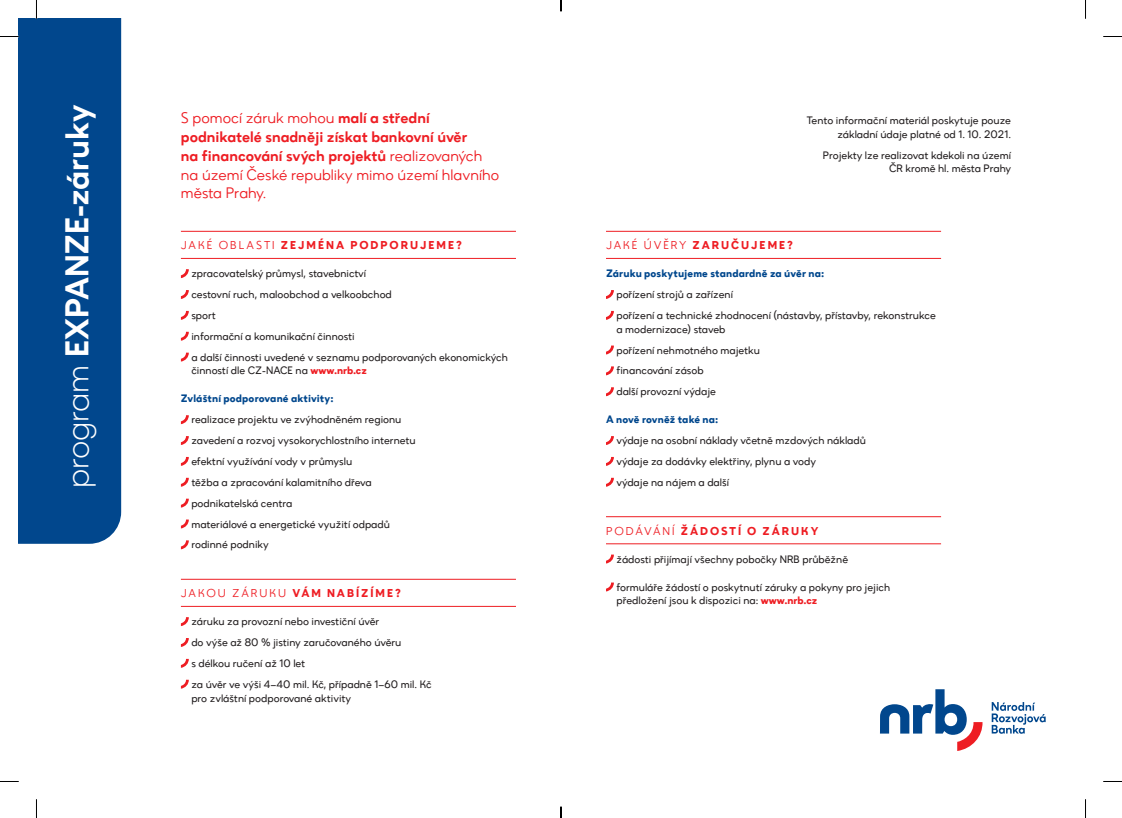
<style>
.page{position:relative;width:1122px;height:818px;background:#fff}
.page>*{position:absolute;margin:0;border:0;box-sizing:border-box;transform-origin:0 0}
.t1{font:700 32.5px "Zirkel";letter-spacing:-.005em;color:#fff}
.t2{font:15px/18.8px "Zirkel";color:#ee1d23}
.t3{font:900 11.25px "Zirkel";letter-spacing:.175em;color:#ee1d23}
.t4{font:500 10.62px/20.9px "Zirkel";color:#231f20}
.t5{font:900 10.62px "Zirkel";letter-spacing:.01em;color:#01478d}
.s1{font-weight:300}
.s2{font-weight:700}
.s3{font-weight:400}
.s4{font-weight:900;color:#ee1d23}
</style>
<div class="page">
<div style="left:19px;top:19px;width:102px;height:524px;background:#01478d"></div>
<svg style="left:991px;top:702px;width:54px;height:31px"></svg>
<svg style="left:880px;top:689px;width:103px;height:61px"></svg>
<hr style="left:181px;top:231px;width:335px;height:1px;background:#ee1d23">
<hr style="left:181px;top:258px;width:335px;height:1px;background:#ee1d23">
<hr style="left:181px;top:578px;width:335px;height:1px;background:#ee1d23">
<hr style="left:181px;top:605px;width:335px;height:1px;background:#ee1d23">
<svg style="left:181px;top:269px;width:8px;height:9px"></svg>
<svg style="left:181px;top:290px;width:8px;height:9px"></svg>
<svg style="left:181px;top:311px;width:8px;height:8px"></svg>
<svg style="left:181px;top:331px;width:8px;height:9px"></svg>
<svg style="left:181px;top:352px;width:8px;height:9px"></svg>
<svg style="left:181px;top:415px;width:8px;height:9px"></svg>
<svg style="left:181px;top:436px;width:8px;height:9px"></svg>
<svg style="left:181px;top:456px;width:8px;height:9px"></svg>
<svg style="left:181px;top:477px;width:8px;height:9px"></svg>
<svg style="left:181px;top:498px;width:8px;height:9px"></svg>
<svg style="left:181px;top:519px;width:8px;height:9px"></svg>
<svg style="left:181px;top:540px;width:8px;height:9px"></svg>
<svg style="left:181px;top:617px;width:8px;height:8px"></svg>
<svg style="left:181px;top:638px;width:8px;height:8px"></svg>
<svg style="left:181px;top:658px;width:8px;height:9px"></svg>
<svg style="left:181px;top:679px;width:8px;height:9px"></svg>
<hr style="left:606px;top:231px;width:335px;height:1px;background:#ee1d23">
<hr style="left:606px;top:258px;width:335px;height:1px;background:#ee1d23">
<hr style="left:606px;top:516px;width:335px;height:1px;background:#ee1d23">
<hr style="left:606px;top:543px;width:335px;height:1px;background:#ee1d23">
<svg style="left:606px;top:290px;width:8px;height:9px"></svg>
<svg style="left:606px;top:311px;width:8px;height:8px"></svg>
<svg style="left:606px;top:345px;width:8px;height:9px"></svg>
<svg style="left:606px;top:366px;width:8px;height:9px"></svg>
<svg style="left:606px;top:387px;width:8px;height:9px"></svg>
<svg style="left:606px;top:436px;width:8px;height:9px"></svg>
<svg style="left:606px;top:456px;width:8px;height:9px"></svg>
<svg style="left:606px;top:477px;width:8px;height:9px"></svg>
<svg style="left:606px;top:554px;width:8px;height:9px"></svg>
<svg style="left:606px;top:582px;width:8px;height:9px"></svg>
<svg style="left:0;top:36px;width:19px;height:1px"></svg>
<svg style="left:1103px;top:36px;width:19px;height:1px"></svg>
<svg style="left:36px;top:0;width:1px;height:19px"></svg>
<svg style="left:36px;top:799px;width:1px;height:18px"></svg>
<svg style="left:1085px;top:0;width:1px;height:19px"></svg>
<svg style="left:1085px;top:799px;width:1px;height:18px"></svg>
<svg style="left:560px;top:0;width:2px;height:11px"></svg>
<svg style="left:560px;top:806px;width:2px;height:11px"></svg>
<h1 class="t1" style="left:57px;top:488px;width:385px;rotate:-90deg"><span class="s1">program</span> EXPANZE-záruky</h1>
<h2 class="t2" style="left:181px;top:109px;width:320px">S pomocí záruk mohou <span class="s2">malí a střední podnikatelé snadněji získat bankovní úvěr<br>na financování svých projektů</span> realizovaných na území České republiky mimo území hlavního města Prahy.</h2>
<p class="t3" style="left:181px;top:238px;width:282px"><span class="s3">JAKÉ OBLASTI</span> ZEJMÉNA PODPORUJEME?</p>
<p class="t4" style="left:191px;top:263px;width:318px">zpracovatelský průmysl, stavebnictví<br>cestovní ruch, maloobchod a velkoobchod<br>sport<br>informační a komunikační činnosti<br>a další činnosti uvedené v seznamu podporovaných ekonomických</p>
<p class="t4" style="left:191px;top:360px;width:177px">činností dle CZ-NACE na <span class="s4">www.nrb.cz</span></p>
<p class="t5" style="left:181px;top:392px;width:154px">Zvláštní podporované aktivity:</p>
<p class="t4" style="left:191px;top:409px;width:226px">realizace projektu ve zvýhodněném regionu zavedení a rozvoj vysokorychlostního internetu efektní využívání vody v průmyslu<br>těžba a zpracování kalamitního dřeva podnikatelská centra<br>materiálové a energetické využití odpadů rodinné podniky</p>
<p class="t3" style="left:181px;top:586px;width:221px"><span class="s3">JAKOU ZÁRUKU</span> VÁM NABÍZÍME?</p>
<p class="t4" style="left:191px;top:610px;width:242px">záruku za provozní nebo investiční úvěr<br>do výše až 80 % jistiny zaručovaného úvěru<br>s délkou ručení až 10 let<br>za úvěr ve výši 4 – 40 mil. Kč, případně 1 – 60 mil. Kč</p>
<p class="t4" style="left:191px;top:687px;width:161px">pro zvláštní podporované aktivity</p>
<p class="t4" style="left:807px;top:113px;width:206px;line-height:13.8px;text-align:right">Tento informační materiál poskytuje pouze základní údaje platné od 1. 10. 2021.</p>
<p class="t4" style="left:823px;top:148px;width:190px;line-height:13.8px;text-align:right">Projekty lze realizovat kdekoli na území<br>ČR kromě hl. města Prahy</p>
<p class="t3" style="left:606px;top:238px;width:188px"><span class="s3">JAKÉ ÚVĚRY</span> ZARUČUJEME?</p>
<p class="t5" style="left:606px;top:267px;width:220px">Záruku poskytujeme standardně za úvěr na:</p>
<p class="t4" style="left:616px;top:284px;width:321px">pořízení strojů a zařízení<br>pořízení a technické zhodnocení (nástavby, přístavby, rekonstrukce</p>
<p class="t4" style="left:616px;top:318px;width:145px">a modernizace) staveb pořízení nehmotného majetku financování zásob<br>další provozní výdaje</p>
<p class="t5" style="left:606px;top:413px;width:114px">A nově rovněž také na:</p>
<p class="t4" style="left:616px;top:430px;width:251px">výdaje na osobní náklady včetně mzdových nákladů výdaje za dodávky elektřiny, plynu a vody<br>výdaje na nájem a další</p>
<p class="t3" style="left:606px;top:523px;width:214px"><span class="s3">PODÁVÁNÍ</span> ŽÁDOSTÍ O ZÁRUKY</p>
<p class="t4" style="left:616px;top:548px;width:233px">žádosti přijímají všechny pobočky NRB průběžně</p>
<p class="t4" style="left:616px;top:579px;width:275px;line-height:13.8px">formuláře žádostí o poskytnutí záruky a pokyny pro jejich předložení jsou k dispozici na: <span class="s4">www.nrb.cz</span></p>
</div>
